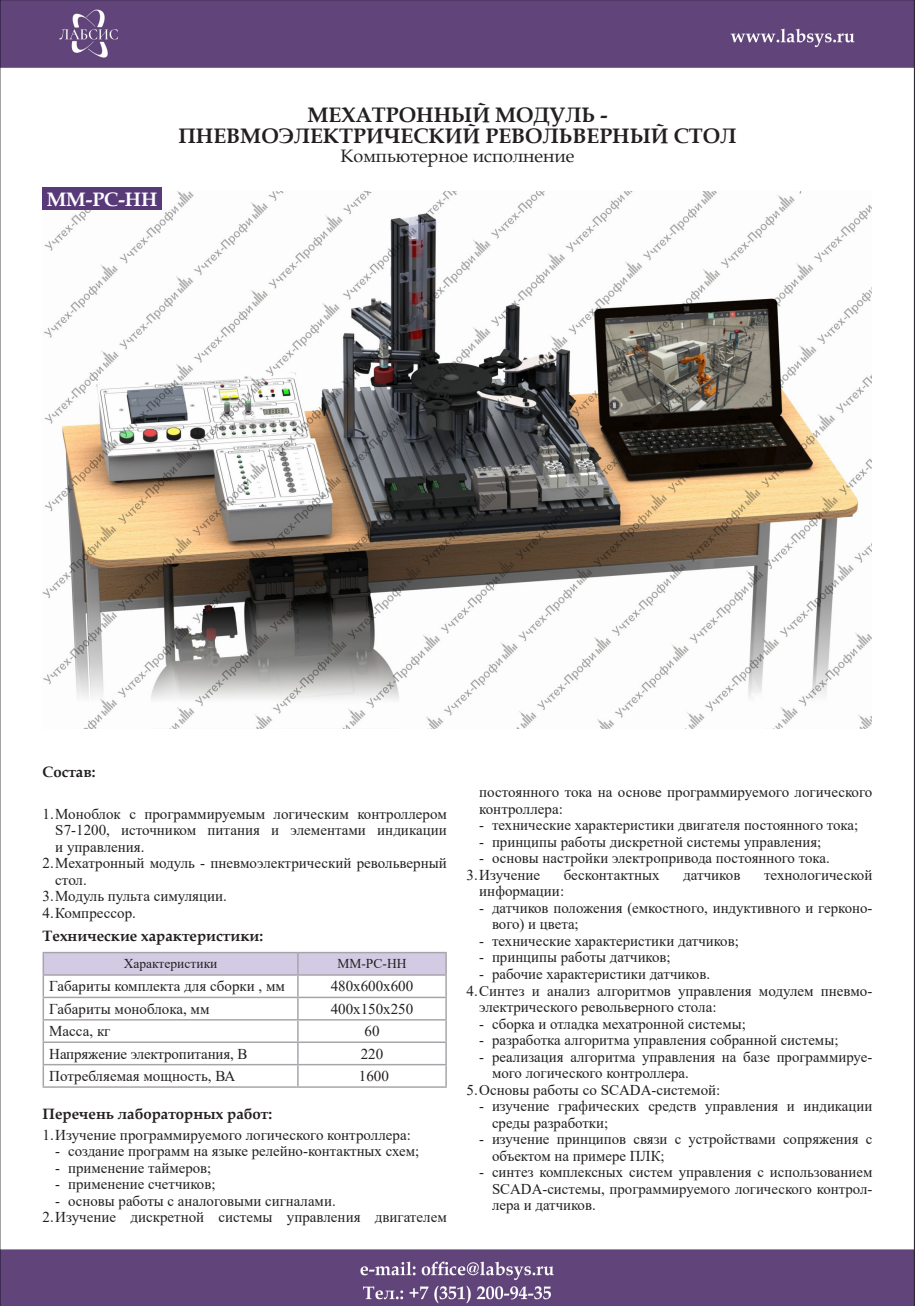
<style>
.page{position:relative;width:915px;height:1306px;background:#fff}
.page>*{position:absolute;margin:0;border:0;box-sizing:border-box;transform-origin:0 0}
.Подзаголовок_раздела{font:700 21px "Book Antiqua";color:#231f20}
.Заголовок_стенда__ко{font:700 19.5px "Book Antiqua";color:#fff}
.Подзаголовок_раздела-2{font:18px "Book Antiqua";color:#231f20}
.Основной_текст_табли{font:15px/16.5px "Times New Roman";color:#231f20}
.Подзаголовок_в_текст{font:700 15px "Book Antiqua";color:#231f20}
.Заголовки_таблица{font:13.5px "Times New Roman";color:#231f20}
</style>
<div class="page">
<img style="left:0;top:0;width:914px;height:1305px">
<img style="left:43px;top:191px;width:828px;height:537px">
<div style="left:43px;top:187px;width:118px;height:23px;background:#593a79"></div>
<hr style="left:43px;top:951px;width:255px;height:2px;background:#a8a5aa">
<hr style="left:298px;top:951px;width:148px;height:2px;background:#a8a5aa">
<svg style="left:43px;top:953px;width:403px;height:133px"></svg>
<hr style="left:43px;top:1086px;width:255px;height:1px;background:#a8a5aa">
<hr style="left:298px;top:1086px;width:148px;height:1px;background:#a8a5aa">
<p class="Подзаголовок_раздела" style="left:307px;top:100px;width:301px">МЕХАТРОННЫЙ МОДУЛЬ -</p>
<p class="Подзаголовок_раздела" style="left:178px;top:121px;width:559px">ПНЕВМОЭЛЕКТРИЧЕСКИЙ РЕВОЛЬВЕРНЫЙ СТОЛ</p>
<p class="Заголовок_стенда__ко" style="left:47px;top:186px;width:112px">ММ-РС-НН</p>
<p class="Подзаголовок_раздела-2" style="left:340px;top:143px;width:235px">Компьютерное исполнение</p>
<p class="Подзаголовок_в_текст" style="left:43px;top:761px;width:55px">Состав:</p>
<p class="Основной_текст_табли" style="left:55px;top:805px;width:393px;text-align:justify;text-indent:-13px">1.Моноблок с программируемым логическим контроллером S7-1200, источником питания и элементами индикации и управления.</p>
<p class="Основной_текст_табли" style="left:55px;top:854px;width:393px;text-indent:-13px">2.Мехатронный модуль - пневмоэлектрический револьверный стол.</p>
<p class="Основной_текст_табли" style="left:43px;top:887px;width:186px">3.Модуль пульта симуляции.</p>
<p class="Основной_текст_табли" style="left:43px;top:904px;width:95px">4.Компрессор.</p>
<p class="Подзаголовок_в_текст" style="left:43px;top:926px;width:222px">Технические характеристики:</p>
<p class="Заголовки_таблица" style="left:124px;top:954px;width:95px">Характеристики</p>
<p class="Заголовки_таблица" style="left:337px;top:954px;width:71px">ММ-РС-НН</p>
<p class="Основной_текст_табли" style="left:49px;top:977px;width:237px">Габариты комплекта для сборки , мм</p>
<p class="Основной_текст_табли" style="left:330px;top:977px;width:84px">480х600х600</p>
<p class="Основной_текст_табли" style="left:49px;top:1000px;width:162px">Габариты моноблока, мм</p>
<p class="Основной_текст_табли" style="left:330px;top:1000px;width:84px">400х150х250</p>
<p class="Основной_текст_табли" style="left:49px;top:1022px;width:63px">Масса, кг</p>
<p class="Основной_текст_табли" style="left:364px;top:1022px;width:16px">60</p>
<p class="Основной_текст_табли" style="left:49px;top:1044px;width:199px">Напряжение электропитания, В</p>
<p class="Основной_текст_табли" style="left:360px;top:1044px;width:24px">220</p>
<p class="Основной_текст_табли" style="left:49px;top:1067px;width:187px">Потребляемая мощность, ВА</p>
<p class="Основной_текст_табли" style="left:359px;top:1067px;width:32px">1600</p>
<p class="Подзаголовок_в_текст" style="left:43px;top:1103px;width:231px">Перечень лабораторных работ:</p>
<p class="Основной_текст_табли" style="left:43px;top:1126px;width:370px">1.Изучение программируемого логического контроллера:</p>
<p class="Основной_текст_табли" style="left:55px;top:1142px;width:365px">- создание программ на языке релейно-контактных схем;</p>
<p class="Основной_текст_табли" style="left:55px;top:1159px;width:157px">- применение таймеров;</p>
<p class="Основной_текст_табли" style="left:55px;top:1175px;width:162px">- применение счетчиков;</p>
<p class="Основной_текст_табли" style="left:55px;top:1192px;width:282px">- основы работы с аналоговыми сигналами.</p>
<p class="Основной_текст_табли" style="left:43px;top:1208px;width:405px">2.Изучение дискретной системы управления двигателем</p>
<p class="Основной_текст_табли" style="left:479px;top:783px;width:394px">постоянного тока на основе программируемого логического контроллера:</p>
<p class="Основной_текст_табли" style="left:479px;top:816px;width:380px">- технические характеристики двигателя постоянного тока;</p>
<p class="Основной_текст_табли" style="left:479px;top:833px;width:343px">- принципы работы дискретной системы управления;</p>
<p class="Основной_текст_табли" style="left:479px;top:849px;width:352px">- основы настройки электропривода постоянного тока.</p>
<p class="Основной_текст_табли" style="left:466px;top:866px;width:75px">3.Изучение</p>
<p class="Основной_текст_табли" style="left:563px;top:866px;width:97px">бесконтактных</p>
<p class="Основной_текст_табли" style="left:683px;top:866px;width:59px">датчиков</p>
<p class="Основной_текст_табли" style="left:763px;top:866px;width:110px">технологической</p>
<p class="Основной_текст_табли" style="left:479px;top:882px;width:86px">информации:</p>
<p class="Основной_текст_табли" style="left:492px;top:899px;width:382px;text-indent:-13px">- датчиков положения (емкостного, индуктивного и герконо&shy;вого) и цвета;</p>
<p class="Основной_текст_табли" style="left:479px;top:932px;width:261px">- технические характеристики датчиков;</p>
<p class="Основной_текст_табли" style="left:479px;top:948px;width:193px">- принципы работы датчиков;</p>
<p class="Основной_текст_табли" style="left:479px;top:965px;width:232px">- рабочие характеристики датчиков.</p>
<p class="Основной_текст_табли" style="left:479px;top:981px;width:394px;text-indent:-13px">4.Синтез и анализ алгоритмов управления модулем пневмо&shy;электрического револьверного стола:</p>
<p class="Основной_текст_табли" style="left:479px;top:1014px;width:268px">- сборка и отладка мехатронной системы;</p>
<p class="Основной_текст_табли" style="left:479px;top:1031px;width:360px">- разработка алгоритма управления собранной системы;</p>
<p class="Основной_текст_табли" style="left:492px;top:1047px;width:382px;text-indent:-13px">- реализация алгоритма управления на базе программируе&shy;мого логического контроллера.</p>
<p class="Основной_текст_табли" style="left:466px;top:1080px;width:255px">5.Основы работы со SCADA-системой:</p>
<p class="Основной_текст_табли" style="left:492px;top:1097px;width:382px;text-indent:-13px">- изучение графических средств управления и индикации среды разработки;</p>
<p class="Основной_текст_табли" style="left:492px;top:1130px;width:382px;text-indent:-13px">- изучение принципов связи с устройствами сопряжения с объектом на примере ПЛК;</p>
<p class="Основной_текст_табли" style="left:492px;top:1163px;width:382px;text-align:justify;text-indent:-13px">- синтез комплексных систем управления с использованием SCADA-системы, программируемого логического контрол&shy;лера и датчиков.</p>
</div>
